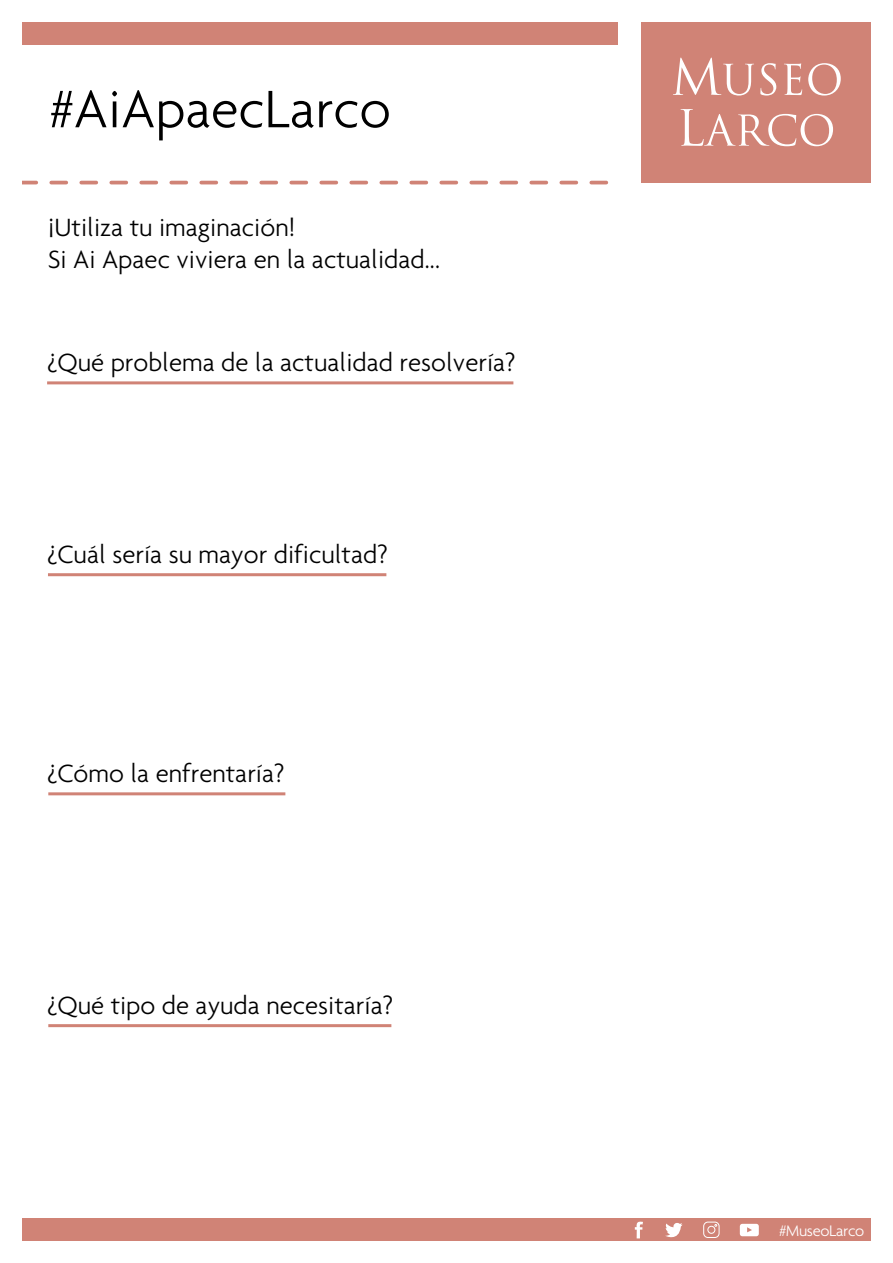
<style>
.page{position:relative;width:893px;height:1263px;background:#fff}
.page>*{position:absolute;margin:0;border:0;box-sizing:border-box;transform-origin:0 0}
.t1{font:300 57px "Agenda";color:#000}
.t2{font:300 27px/32.4px "Agenda";color:#000}
.t3{font:300 16.5px "Agenda";letter-spacing:-.02em;color:#fff}
</style>
<div class="page">
<hr style="left:47px;top:381px;width:466px;height:3px;background:#d08376">
<hr style="left:48px;top:573px;width:338px;height:3px;background:#d08376">
<hr style="left:48px;top:792px;width:237px;height:3px;background:#d08376">
<hr style="left:48px;top:1024px;width:343px;height:3px;background:#d08376">
<div style="left:0;top:1218px;width:893px;height:45px;background:#d08376"></div>
<svg style="left:22px;top:181px;width:587px;height:3px"></svg>
<div style="left:0;top:0;width:617px;height:44px;background:#d08376"></div>
<div style="left:642px;top:0;width:251px;height:183px;background:#d08376"></div>
<svg style="left:673px;top:58px;width:81px;height:38px"></svg>
<svg style="left:760px;top:63px;width:16px;height:33px"></svg>
<svg style="left:784px;top:63px;width:18px;height:32px"></svg>
<svg style="left:808px;top:63px;width:33px;height:33px"></svg>
<svg style="left:681px;top:109px;width:152px;height:37px"></svg>
<svg style="left:703px;top:1221px;width:17px;height:17px"></svg>
<svg style="left:740px;top:1224px;width:19px;height:12px"></svg>
<svg style="left:635px;top:1221px;width:8px;height:17px"></svg>
<svg style="left:665px;top:1223px;width:18px;height:19px"></svg>
<div style="left:0;top:1242px;width:893px;height:21px;background:#fff"></div>
<div style="left:0;top:0;width:893px;height:21px;background:#fff"></div>
<div style="left:0;top:0;width:21px;height:1263px;background:#fff"></div>
<div style="left:872px;top:0;width:21px;height:1263px;background:#fff"></div>
<h1 class="t1" style="left:50px;top:76px;width:342px">#AiApaecLarco</h1>
<p class="t2" style="left:48px;top:210px;width:393px">¡Utiliza tu imaginación!<br>Si Ai Apaec viviera en la actualidad...</p>
<p class="t2" style="left:47px;top:346px;width:470px">¿Qué problema de la actualidad resolvería?</p>
<p class="t2" style="left:47px;top:537px;width:342px">¿Cuál sería su mayor dificultad?</p>
<p class="t2" style="left:47px;top:757px;width:239px">¿Cómo la enfrentaría?</p>
<p class="t2" style="left:47px;top:988px;width:348px">¿Qué tipo de ayuda necesitaría?</p>
<p class="t3" style="left:779px;top:1220px;width:87px">#MuseoLarco</p>
</div>
